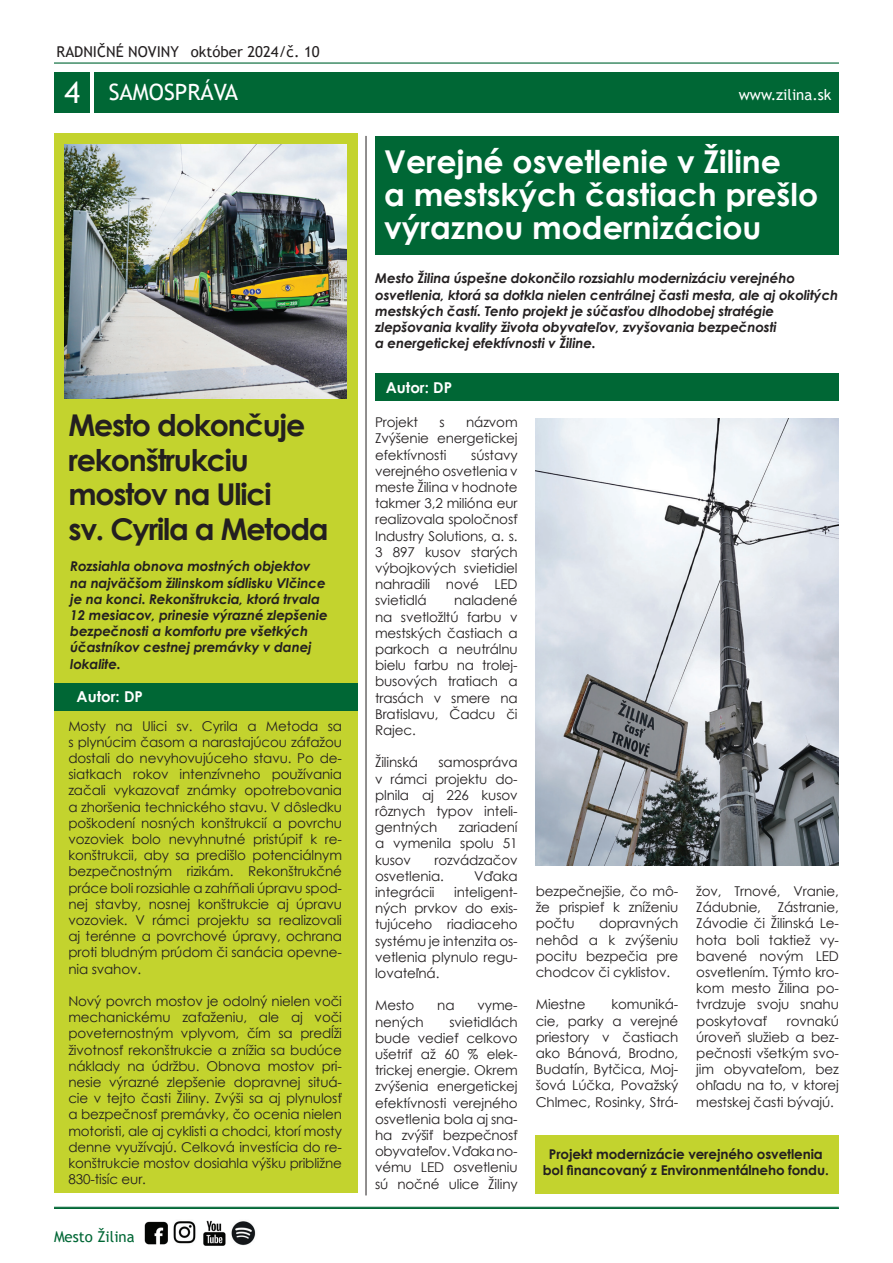
<style>
.page{position:relative;width:893px;height:1263px;background:#fff}
.page>*{position:absolute;margin:0;border:0;box-sizing:border-box;transform-origin:0 0}
.t1{font:700 31.5px/33px "Century Gothic";color:#fff}
.t2{font:700 30px/34.5px "Century Gothic";letter-spacing:-.04em;color:#231f20}
.t3{font:22.5px "Trebuchet MS";color:#fff}
.t4{font:15px "Trebuchet MS";color:#231f20}
.t5{font:700 15px "Century Gothic";color:#fff}
.t6{font:15px "Trebuchet MS";color:#fff}
.t7{font:15px "Trebuchet MS";color:#006735}
.t8{font:13.5px/16.2px "Century Gothic";letter-spacing:-.01em;color:#231f20;text-align:justify}
.t9{font:italic 700 13.5px/16.2px "Century Gothic";letter-spacing:-.01em;color:#231f20}
.t10{font:700 13.5px/16.2px "Century Gothic";letter-spacing:-.01em;color:#231f20;text-align:center}
.s1{font-size:30px}
</style>
<div class="page">
<div style="left:535px;top:1135px;width:303px;height:58px;background:#c3d32e"></div>
<div style="left:54px;top:134px;width:303px;height:1059px;background:#c3d32e"></div>
<div style="left:94px;top:72px;width:745px;height:41px;background:#006735"></div>
<div style="left:54px;top:72px;width:35px;height:41px;background:#006735"></div>
<hr style="left:54px;top:62px;width:785px;height:2px;background:#006735">
<hr style="left:54px;top:1208px;width:785px;height:1px;background:#006735">
<img style="left:144px;top:1220px;width:112px;height:26px">
<hr style="left:366px;top:136px;width:1px;height:1059px;background:#231f20">
<hr style="left:54px;top:1207px;width:785px;height:1px;background:#006735">
<div style="left:375px;top:136px;width:463px;height:119px;background:#006735"></div>
<div style="left:375px;top:373px;width:463px;height:27px;background:#006735"></div>
<img style="left:536px;top:418px;width:303px;height:447px">
<div style="left:54px;top:683px;width:303px;height:27px;background:#006735"></div>
<img style="left:65px;top:144px;width:281px;height:255px">
<p class="t4" style="left:57px;top:42px;width:265px">RADNIČNÉ NOVINY október 2024/č. 10</p>
<h3 class="t3" style="left:64px;top:78px;width:175px"><span class="s1">4</span> SAMOSPRÁVA</h3>
<p class="t6" style="left:739px;top:85px;width:94px">www.zilina.sk</p>
<h2 class="t2" style="left:68px;top:407px;width:262px">Mesto dokončuje rekonštrukciu mostov na Ulici<br>sv. Cyrila a Metoda</h2>
<p class="t9" style="left:70px;top:558px;width:259px">Rozsiahla obnova mostných objektov na najväčšom žilinskom sídlisku Vlčince je na konci. Rekonštrukcia, ktorá trvala 12 mesiacov, prinesie výrazné zlepšenie bezpečnosti a komfortu pre všetkých účastníkov cestnej premávky v danej lokalite.</p>
<p class="t5" style="left:77px;top:685px;width:68px">Autor: DP</p>
<p class="t8" style="left:68px;top:717px;width:275px">Mosty na Ulici sv. Cyrila a Metoda sa s plynúcim časom a narastajúcou záťažou dostali do nevyhovujúceho stavu. Po de&shy;siatkach rokov intenzívneho používania začali vykazovať známky opotrebovania a zhoršenia technického stavu. V dôsledku poškodení nosných konštrukcií a povrchu vozoviek bolo nevyhnutné pristúpiť k re&shy;konštrukcii, aby sa predišlo potenciálnym bezpečnostným rizikám. Rekonštrukčné práce boli rozsiahle a zahŕňali úpravu spod&shy;nej stavby, nosnej konštrukcie aj úpravu vozoviek. V rámci projektu sa realizovali aj terénne a povrchové úpravy, ochrana proti bludným prúdom či sanácia opevne&shy;nia svahov.</p>
<p class="t8" style="left:68px;top:993px;width:275px">Nový povrch mostov je odolný nielen voči mechanickému zaťaženiu, ale aj voči poveternostným vplyvom, čím sa predĺži životnosť rekonštrukcie a znížia sa budúce náklady na údržbu. Obnova mostov pri&shy;nesie výrazné zlepšenie dopravnej situá&shy;cie v tejto časti Žiliny. Zvýši sa aj plynulosť a bezpečnosť premávky, čo ocenia nielen motoristi, ale aj cyklisti a chodci, ktorí mosty denne využívajú. Celková investícia do re&shy;konštrukcie mostov dosiahla výšku približne 830-tisíc eur.</p>
<p class="t7" style="left:54px;top:1227px;width:82px">Mesto Žilina</p>
<h1 class="t1" style="left:384px;top:144px;width:436px">Verejné osvetlenie v Žiline<br>a mestských častiach prešlo výraznou modernizáciou</h1>
<p class="t9" style="left:375px;top:270px;width:465px">Mesto Žilina úspešne dokončilo rozsiahlu modernizáciu verejného osvetlenia, ktorá sa dotkla nielen centrálnej časti mesta, ale aj okolitých mestských častí. Tento projekt je súčasťou dlhodobej stratégie zlepšovania kvality života obyvateľov, zvyšovania bezpečnosti<br>a energetickej efektívnosti v Žiline.</p>
<p class="t5" style="left:386px;top:376px;width:68px">Autor: DP</p>
<p class="t8" style="left:375px;top:414px;width:144px;text-indent:91px">názvom Zvýšenie energetickej efektívnosti</p>
<p class="t8" style="left:375px;top:414px;width:44px">Projekt</p>
<p class="t8" style="left:439px;top:414px;width:7px">s</p>
<p class="t8" style="left:375px;top:446px;width:144px;text-indent:96px">sústavy verejného osvetlenia v meste Žilina v hodnote takmer 3,2 milióna eur realizovala spoločnosť Industry Solutions, a. s.<br>3 897 kusov starých výbojkových svietidiel nahradili nové LED svietidlá</p>
<p class="t8" style="left:375px;top:592px;width:144px;text-indent:79px">naladené na svetložltú farbu v mestských častiach a parkoch a neutrálnu bielu farbu na trolej&shy;busových tratiach a trasách v smere na Bratislavu, Čadcu či Rajec.</p>
<p class="t8" style="left:375px;top:754px;width:45px">Žilinská</p>
<p class="t8" style="left:375px;top:754px;width:144px;text-indent:63px">samospráva v rámci projektu do&shy;plnila aj 226 kusov rôznych typov inteli&shy;gentných</p>
<p class="t8" style="left:375px;top:819px;width:144px;text-indent:84px">zariadení a vymenila spolu 51 kusov</p>
<p class="t8" style="left:375px;top:851px;width:144px;text-indent:59px">rozvádzačov osvetlenia.</p>
<p class="t8" style="left:474px;top:868px;width:45px">Vďaka</p>
<p class="t8" style="left:375px;top:884px;width:61px">integrácii</p>
<p class="t8" style="left:375px;top:884px;width:144px;text-indent:79px">inteligent&shy;ných prvkov do exis&shy;tujúceho riadiaceho systému je intenzita os&shy;vetlenia plynulo regu&shy;lovateľná.</p>
<p class="t8" style="left:375px;top:997px;width:41px">Mesto</p>
<p class="t8" style="left:437px;top:997px;width:19px">na</p>
<p class="t8" style="left:478px;top:997px;width:42px">vyme-</p>
<p class="t8" style="left:375px;top:1013px;width:50px">nených</p>
<p class="t8" style="left:375px;top:1013px;width:144px;text-indent:74px">svietidlách bude vedieť celkovo ušetriť až 60 % elek&shy;trickej energie. Okrem zvýšenia energetickej efektívnosti verejného osvetlenia bola aj sna&shy;ha zvýšiť bezpečnosť obyvateľov. Vďaka no&shy;vému LED osvetleniu sú nočné ulice Žiliny</p>
<p class="t8" style="left:536px;top:883px;width:144px">bezpečnejšie, čo mô&shy;že prispieť k zníženiu počtu</p>
<p class="t8" style="left:536px;top:915px;width:144px;text-indent:63px">dopravných nehôd a k zvýšeniu pocitu bezpečia pre chodcov či cyklistov.</p>
<p class="t8" style="left:536px;top:996px;width:51px">Miestne</p>
<p class="t8" style="left:536px;top:996px;width:144px;text-indent:76px">komuniká&shy;cie, parky a verejné priestory v častiach ako Bánová, Brodno, Budatín, Bytčica, Moj&shy;šová Lúčka, Považský Chlmec, Rosinky, Strá-</p>
<p class="t8" style="left:696px;top:883px;width:144px">žov, Trnové, Vranie, Zádubnie, Zástranie, Závodie či Žilinská Le&shy;hota boli taktiež vy&shy;bavené novým LED osvetlením. Týmto kro&shy;kom mesto Žilina po&shy;tvrdzuje svoju snahu poskytovať</p>
<p class="t8" style="left:696px;top:1012px;width:144px;text-indent:91px">rovnakú úroveň služieb a bez&shy;pečnosti všetkým svo&shy;jim obyvateľom, bez ohľadu na to, v ktorej mestskej časti bývajú.</p>
<p class="t10" style="left:543px;top:1145px;width:287px">Projekt modernizácie verejného osvetlenia bol financovaný z Environmentálneho fondu.</p>
</div>
